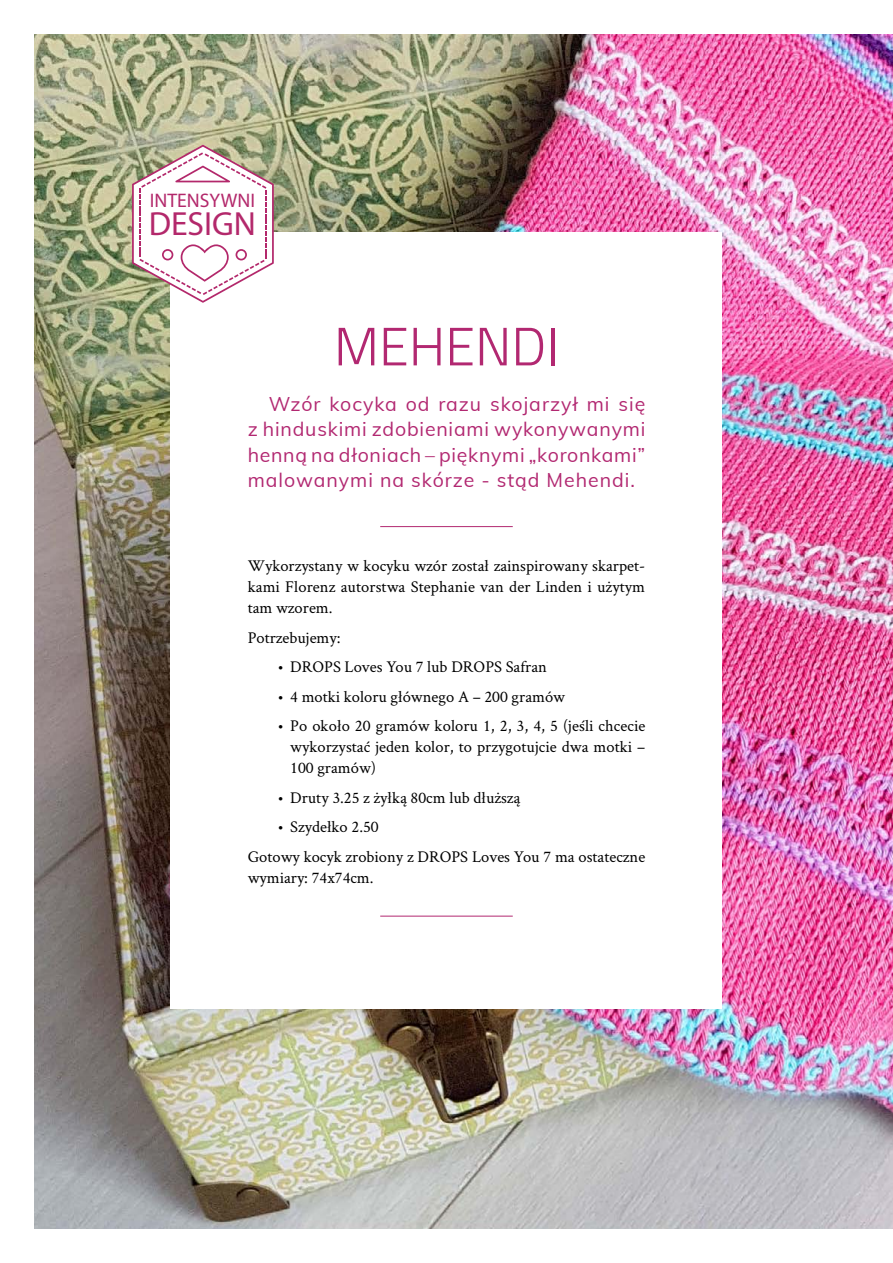
<style>
.page{position:relative;width:893px;height:1263px;background:#fff}
.page>*{position:absolute;margin:0;border:0;box-sizing:border-box;transform-origin:0 0}
.t1{font:300 54px "Titillium Web";color:#b22871}
.t2{font:33.6px "Myriad Pro";color:#b3286b}
.t3{font:19.65px "Myriad Pro";color:#b3286b}
.t4{font:19.5px/25.5px "Muli";letter-spacing:.045em;color:#b22871;text-align:justify}
.t5{font:16.5px/21px "Crimson Text";color:#000;text-align:justify}
</style>
<div class="page">
<img style="left:34px;top:34px;width:859px;height:1195px">
<div style="left:171px;top:232px;width:551px;height:777px;background:#fff"></div>
<hr style="left:380px;top:526px;width:133px;height:1px;background:#b22871">
<hr style="left:380px;top:916px;width:133px;height:1px;background:#b22871">
<svg style="left:132px;top:145px;width:142px;height:158px"></svg>
<p class="t3" style="left:150px;top:188px;width:107px">INTENSYWNI</p>
<h2 class="t2" style="left:149px;top:203px;width:109px">DESIGN</h2>
<h1 class="t1" style="left:334px;top:307px;width:227px">MEHENDI</h1>
<p class="t4" style="left:248px;top:390px;width:399px;text-indent:21px">Wzór kocyka od razu skojarzył mi się z hinduskimi zdobieniami wykonywanymi henną na dłoniach – pięknymi „koronkami” malowanymi na skórze - stąd Mehendi.</p>
<p class="t5" style="left:248px;top:555px;width:399px">Wykorzystany w kocyku wzór został zainspirowany skarpet&shy;kami Florenz autorstwa Stephanie van der Linden i użytym tam wzorem.</p>
<p class="t5" style="left:248px;top:626px;width:94px">Potrzebujemy:</p>
<p class="t5" style="left:277px;top:656px;width:271px">• DROPS Loves You 7 lub DROPS Safran</p>
<p class="t5" style="left:277px;top:685px;width:289px">• 4 motki koloru głównego A – 200 gramów</p>
<p class="t5" style="left:290px;top:715px;width:357px;text-indent:-13px">• Po około 20 gramów koloru 1, 2, 3, 4, 5 (jeśli chcecie wykorzystać jeden kolor, to przygotujcie dwa motki – 100 gramów)</p>
<p class="t5" style="left:277px;top:786px;width:244px">• Druty 3.25 z żyłką 80cm lub dłuższą</p>
<p class="t5" style="left:248px;top:811px;width:399px;line-height:29.5px;text-indent:30px">• Szydełko 2.50<br>Gotowy kocyk zrobiony z DROPS Loves You 7 ma ostateczne</p>
<p class="t5" style="left:248px;top:866px;width:127px">wymiary: 74x74cm.</p>
</div>
